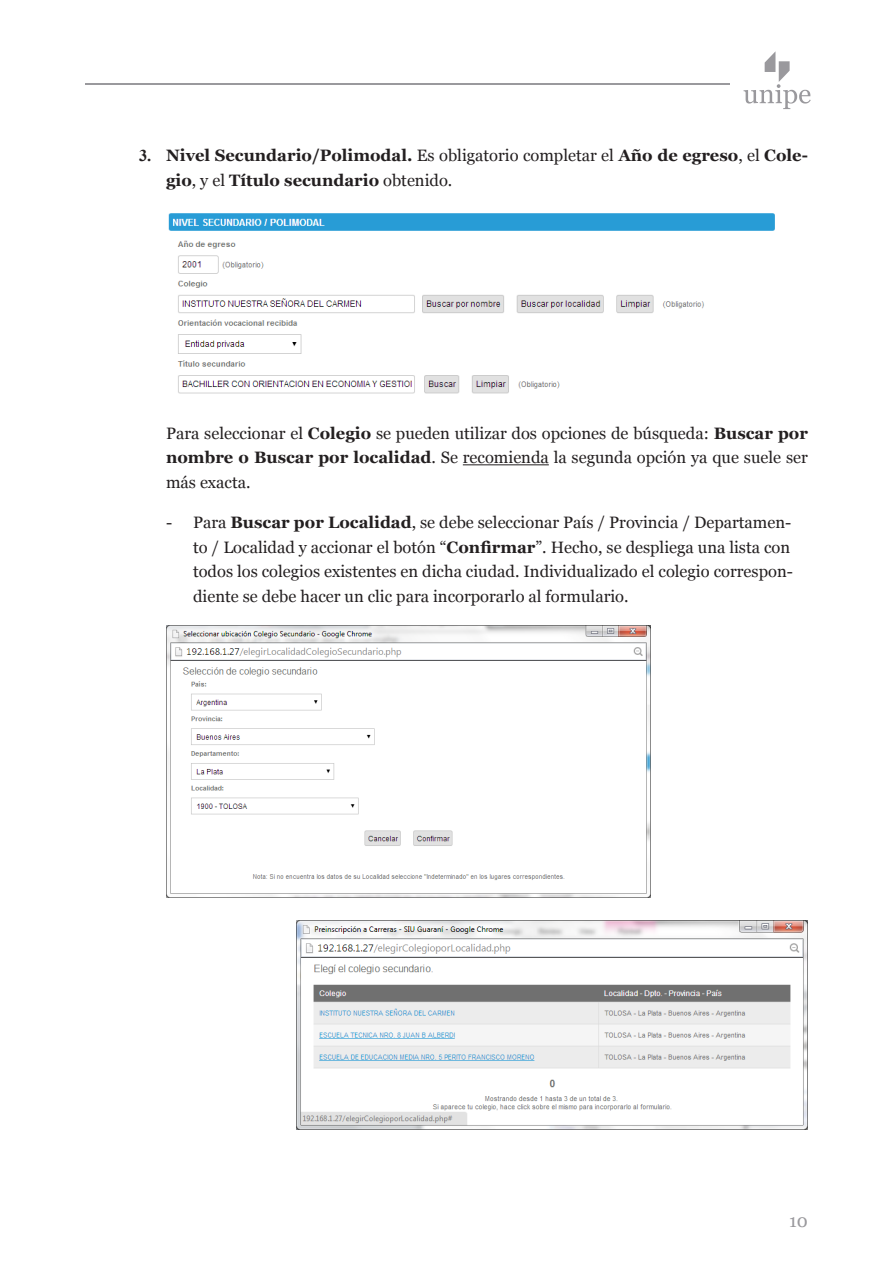
<style>
.page{position:relative;width:893px;height:1263px;background:#fff}
.page>*{position:absolute;margin:0;border:0;box-sizing:border-box;transform-origin:0 0}
.t1{font:18px "Georgia";color:#9a999d}
.t2{font:16.5px/24.8px "Georgia";color:#231f20;text-align:justify}
.t3{font:700 16.5px/24.8px "Georgia";color:#231f20}
.s1{font-family:"Times New Roman"}
.s2{font-weight:400}
.s3{font-weight:700}
</style>
<div class="page">
<hr style="left:85px;top:84px;width:645px;height:1px;background:#9a999d">
<svg style="left:743px;top:51px;width:68px;height:58px"></svg>
<hr style="left:463px;top:464px;width:86px;height:1px;background:#231f20">
<img style="left:168px;top:213px;width:607px;height:181px">
<img style="left:166px;top:625px;width:485px;height:272px">
<img style="left:296px;top:921px;width:512px;height:208px">
<p class="t3" style="left:166px;top:143px;width:643px;text-indent:-27px"><span class="s1">3.</span> Nivel Secundario/Polimodal. <span class="s2">Es obligatorio completar el</span> Año de egreso<span class="s2">, el</span> Cole&shy;gio<span class="s2">, y el</span> Título secundario <span class="s2">obtenido.</span></p>
<p class="t2" style="left:166px;top:421px;width:643px">Para seleccionar el <span class="s3">Colegio</span> se pueden utilizar dos opciones de búsqueda: <span class="s3">Buscar por nombre o Buscar por localidad</span>. Se recomienda la segunda opción ya que suele ser más exacta.</p>
<p class="t2" style="left:193px;top:510px;width:601px;text-align:left;text-indent:-27px">- Para <span class="s3">Buscar por Localidad</span>, se debe seleccionar País / Provincia / Departamen&shy;to / Localidad y accionar el botón “<span class="s3">Confirmar</span>”. Hecho, se despliega una lista con todos los colegios existentes en dicha ciudad. Individualizado el colegio correspon&shy;diente se debe hacer un clic para incorporarlo al formulario.</p>
<p class="t1" style="left:789px;top:1209px;width:20px">10</p>
</div>
